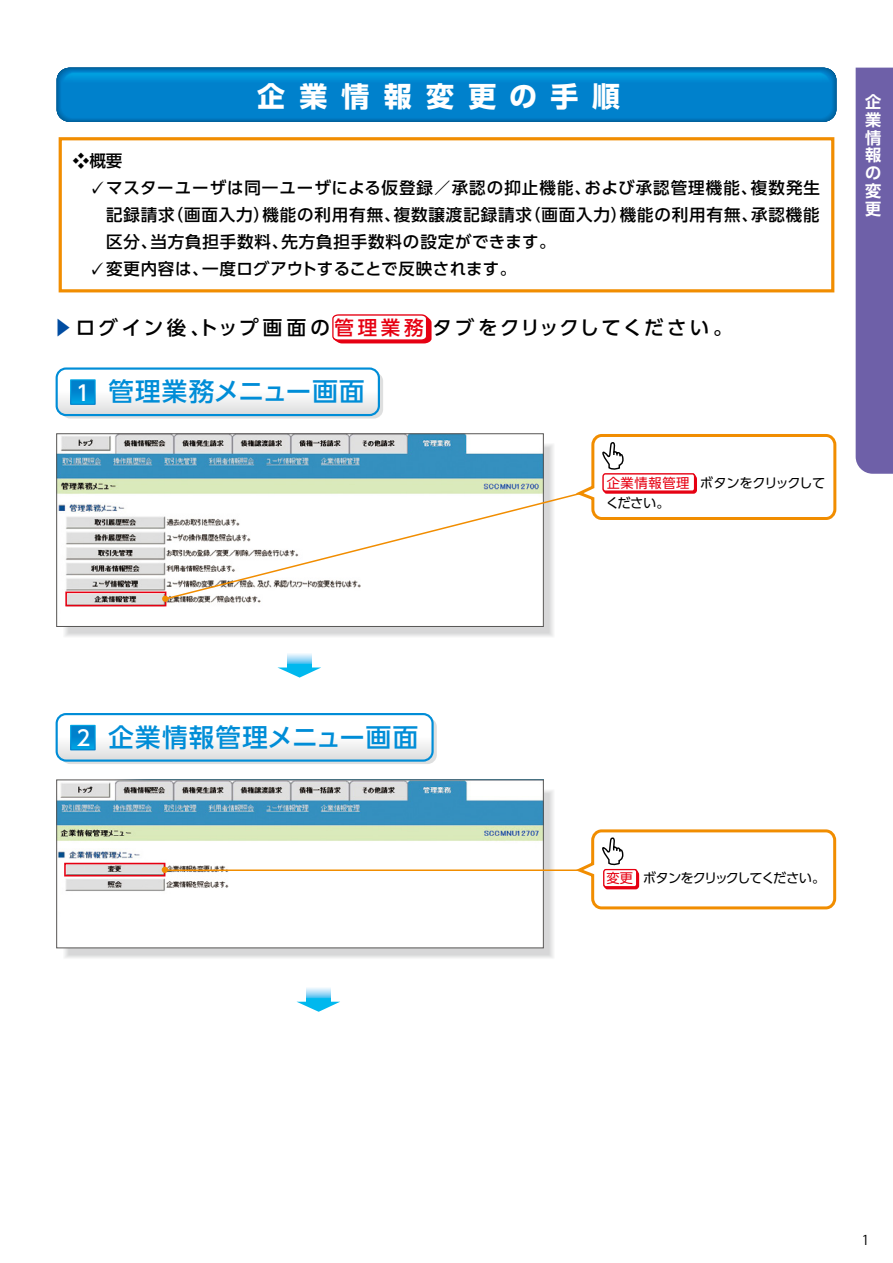
<style>
.page{position:relative;width:893px;height:1263px;background:#fff}
.page>*{position:absolute;margin:0;border:0;box-sizing:border-box;transform-origin:0 0}
.t1{font:700 27.9px "UD Shin Go Pro";letter-spacing:.51em;color:#fff}
.t2{font:500 25.5px "UD Shin Go Pro";letter-spacing:.045em;color:#008dd7}
.t3{font:500 21px "UD Shin Go Pro";color:#fff}
.t4{font:500 19.5px "UD Shin Go Pro";letter-spacing:.115em;color:#000}
.t5{font:500 19.5px "UD Shin Go Pro";letter-spacing:.19em;color:#000}
.t6{font:500 19.5px "UD Shin Go Pro";letter-spacing:.165em;color:#000}
.t7{font:500 16.5px "UD Shin Go Pro";letter-spacing:.05em;color:#000}
.t8{font:500 16.5px "UD Shin Go Pro";letter-spacing:.015em;color:#000}
.t9{font:700 16.2px/17.9px "UD Shin Go Pro De";color:#fff;text-align:justify}
.t10{font:13.5px "Koz Go Pro";color:#000}
.t11{font:13.35px "UD Shin Go Pro";letter-spacing:-.08em;color:#000}
.t12{font:13.35px "UD Shin Go Pro";letter-spacing:-.035em;color:#000}
.t13{font:13.35px "UD Shin Go Pro";letter-spacing:.045em;color:#e60012}
.s1{font-family:"Gothic MB101 Pr 6";font-weight:400}
.s2{color:#004ca1}
.s3{color:#e60012}
</style>
<div class="page">
<div style="left:69px;top:448px;width:479px;height:184px;background:#d7d7d8"></div>
<img style="left:58px;top:435px;width:484px;height:190px">
<div style="left:56px;top:433px;width:488px;height:194px;border:1px solid #575554"></div>
<svg style="left:69px;top:794px;width:479px;height:160px;background:#cfcfd0"></svg>
<img style="left:58px;top:781px;width:484px;height:165px">
<div style="left:56px;top:779px;width:488px;height:169px;border:1px solid #575554"></div>
<div style="left:61px;top:718px;width:376px;height:46px;background:#dedfdf;border-radius:9px"></div>
<div style="left:56px;top:713px;width:378px;height:49px;border:2px solid #008dd7;border-radius:9px"></div>
<svg style="left:57px;top:714px;width:376px;height:46px"></svg>
<div style="left:59px;top:137px;width:775px;height:155px;border:3px solid #f18d00"></div>
<img style="left:56px;top:67px;width:827px;height:104px">
<div style="left:65px;top:591px;width:101px;height:15px;border:2px solid #e60012"></div>
<svg style="left:163px;top:491px;width:409px;height:110px;background:#f4f3ef"></svg>
<svg style="left:277px;top:667px;width:44px;height:11px"></svg>
<svg style="left:287px;top:653px;width:24px;height:16px"></svg>
<div style="left:64px;top:863px;width:101px;height:13px;border:2px solid #e60012"></div>
<svg style="left:162px;top:867px;width:6px;height:6px"></svg>
<svg style="left:297px;top:1002px;width:43px;height:10px"></svg>
<svg style="left:306px;top:988px;width:24px;height:15px"></svg>
<svg style="left:332px;top:314px;width:100px;height:30px"></svg>
<svg style="left:572px;top:434px;width:265px;height:86px"></svg>
<div style="left:603px;top:474px;width:92px;height:17px;background:#fff;border-radius:2px"></div>
<div style="left:602px;top:473px;width:93px;height:19px;border:1px solid #e60012;border-radius:2px"></div>
<svg style="left:61px;top:372px;width:322px;height:47px"></svg>
<div style="left:56px;top:367px;width:324px;height:49px;border:2px solid #008dd7;border-radius:9px"></div>
<svg style="left:57px;top:369px;width:322px;height:46px"></svg>
<hr style="left:164px;top:869px;width:418px;height:2px;background:#f18d00">
<svg style="left:572px;top:829px;width:265px;height:81px"></svg>
<div style="left:856px;top:68px;width:37px;height:406px;background:#6e60a8"></div>
<p class="t7" style="left:73px;top:147px;width:51px">❖概要</p>
<h1 class="t1" style="left:257px;top:73px;width:365px">企業情報変更の手順</h1>
<p class="t7" style="left:90px;top:174px;width:503px"><span class="s1">✓</span>マスターユーザは同一ユーザによる仮登録／承認の抑止機能、</p>
<p class="t7" style="left:584px;top:174px;width:174px">および承認管理機能、</p>
<p class="t7" style="left:751px;top:174px;width:71px">複数発生</p>
<p class="t7" style="left:394px;top:201px;width:140px">複数譲渡記録請求</p>
<p class="t7" style="left:262px;top:201px;width:140px">機能の利用有無、</p>
<p class="t7" style="left:620px;top:201px;width:140px">機能の利用有無、</p>
<p class="t7" style="left:106px;top:201px;width:70px">記録請求</p>
<p class="t7" style="left:167px;top:201px;width:105px">（画面入力）</p>
<p class="t7" style="left:524px;top:201px;width:105px">（画面入力）</p>
<p class="t7" style="left:751px;top:201px;width:70px">承認機能</p>
<p class="t7" style="left:282px;top:228px;width:276px">先方負担手数料の設定ができます。</p>
<p class="t7" style="left:150px;top:228px;width:139px">当方負担手数料、</p>
<p class="t7" style="left:106px;top:228px;width:53px">区分、</p>
<p class="t8" style="left:202px;top:255px;width:316px">一度ログアウトすることで反映されます。</p>
<p class="t7" style="left:90px;top:255px;width:121px"><span class="s1">✓</span>変更内容は、</p>
<p class="t6" style="left:53px;top:312px;width:158px"><span class="s2">▶</span>ログイン後、</p>
<p class="t5" style="left:199px;top:312px;width:226px">トップ画面の<span class="s3">管理業務</span></p>
<p class="t4" style="left:432px;top:312px;width:302px">タブをクリックしてください。</p>
<p class="t3" style="left:76px;top:376px;width:15px">1</p>
<h2 class="t2" style="left:108px;top:371px;width:258px">管理業務メニュー画面</h2>
<p class="t13" style="left:607px;top:472px;width:84px">企業情報管理</p>
<p class="t11" style="left:606px;top:492px;width:66px">ください。</p>
<p class="t12" style="left:700px;top:472px;width:127px">ボタンをクリックして</p>
<p class="t9" style="left:865px;top:92px;width:18px">企業情報の変更</p>
<p class="t3" style="left:76px;top:721px;width:15px">2</p>
<h2 class="t2" style="left:108px;top:716px;width:311px">企業情報管理メニュー画面</h2>
<p class="t13" style="left:606px;top:867px;width:28px">変更</p>
<p class="t11" style="left:643px;top:867px;width:184px">ボタンをクリックしてください。</p>
<p class="t10" style="left:862px;top:1231px;width:9px">1</p>
</div>
